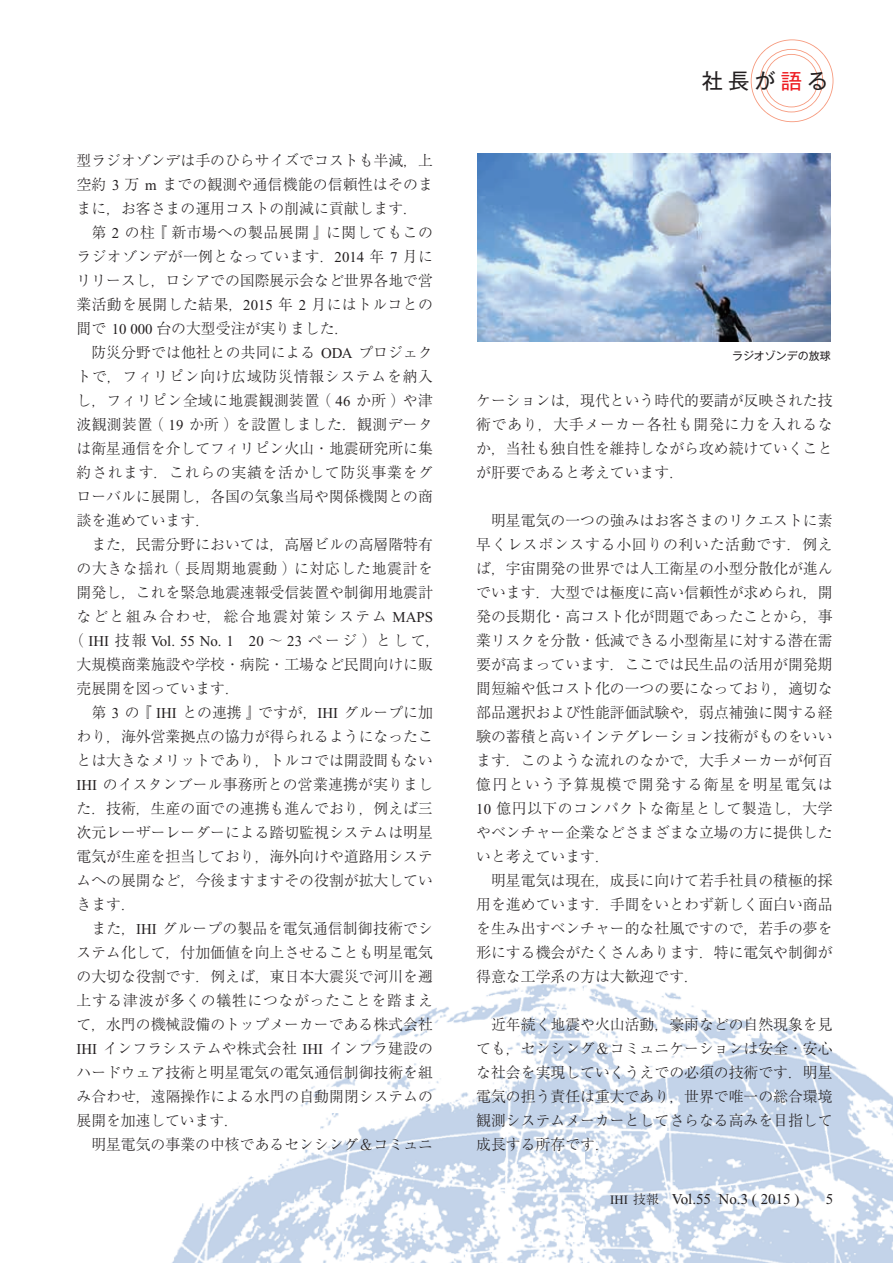
<style>
.page{position:relative;width:893px;height:1263px;background:#fff}
.page>*{position:absolute;margin:0;border:0;box-sizing:border-box;transform-origin:0 0}
.t1{font:21.3px "Gothic MB101 Pro";letter-spacing:.24em;color:#231f20}
.t2{font:300 15px/24px "Ryumin Pro";color:#231f20;text-align:justify}
.t3{font:300 15px "Ryumin Pro";letter-spacing:.025em;color:#231f20}
.t4{font:15px "Times New Roman";color:#231f20}
.t5{font:300 15px "Ryumin Pro";letter-spacing:.05em;color:#231f20}
.t6{font:300 15px "Ryumin Pro";letter-spacing:.04em;color:#231f20}
.t7{font:300 15px "Ryumin Pro";letter-spacing:.11em;color:#231f20}
.t8{font:300 15px "Ryumin Pro";letter-spacing:.035em;color:#231f20}
.t9{font:10.95px "Gothic MB101 Pro";color:#231f20}
.s1{font-family:"Times New Roman";font-weight:400}
.s2{font-family:"Ryumin Pro";font-weight:300}
.s3{color:#ee1d23}
.s4{font-size:12.75px}
.s5{font-family:"Ryumin Pro";font-weight:300;font-size:12.75px}
</style>
<div class="page">
<img style="left:172px;top:984px;width:721px;height:279px">
<svg style="left:751px;top:39px;width:82px;height:83px"></svg>
<img style="left:478px;top:153px;width:353px;height:189px">
<p class="t2" style="left:77px;top:147px;width:358px">型ラジオゾンデは手のひらサイズでコストも半減，上</p>
<p class="t2" style="left:77px;top:171px;width:358px">空約 <span class="s1">3</span> 万 <span class="s1">m</span> までの観測や通信機能の信頼性はそのま</p>
<p class="t2" style="left:77px;top:195px;width:343px">まに，お客さまの運用コストの削減に貢献します．</p>
<p class="t8" style="left:91px;top:221px;width:343px">第 <span class="s1">2</span> の柱『新市場への製品展開』に関してもこの</p>
<p class="t3" style="left:77px;top:245px;width:358px">ラジオゾンデが一例となっています．<span class="s1">2014</span> 年 <span class="s1">7</span> 月に</p>
<p class="t2" style="left:77px;top:267px;width:358px">リリースし，ロシアでの国際展示会など世界各地で営</p>
<p class="t3" style="left:77px;top:293px;width:358px">業活動を展開した結果，<span class="s1">2015</span> 年 <span class="s1">2</span> 月にはトルコとの</p>
<p class="t2" style="left:77px;top:315px;width:274px">間で <span class="s1">10 000</span> 台の大型受注が実りました．</p>
<p class="t2" style="left:91px;top:339px;width:343px">防災分野では他社との共同による <span class="s1">ODA</span> プロジェク</p>
<p class="t5" style="left:77px;top:365px;width:358px">トで，フィリピン向け広域防災情報システムを納入</p>
<p class="t3" style="left:77px;top:389px;width:358px">し，フィリピン全域に地震観測装置（ <span class="s1">46</span> か所）や津</p>
<p class="t3" style="left:77px;top:413px;width:358px">波観測装置（ <span class="s1">19</span> か所）を設置しました．観測データ</p>
<p class="t2" style="left:77px;top:435px;width:358px">は衛星通信を介してフィリピン火山・地震研究所に集</p>
<p class="t5" style="left:77px;top:461px;width:358px">約されます．これらの実績を活かして防災事業をグ</p>
<p class="t2" style="left:77px;top:483px;width:358px">ローバルに展開し，各国の気象当局や関係機関との商</p>
<p class="t2" style="left:77px;top:507px;width:135px">談を進めています．</p>
<p class="t2" style="left:91px;top:531px;width:343px">また，民需分野においては，高層ビルの高層階特有</p>
<p class="t6" style="left:77px;top:557px;width:358px">の大きな揺れ（長周期地震動）に対応した地震計を</p>
<p class="t2" style="left:77px;top:579px;width:358px">開発し，これを緊急地震速報受信装置や制御用地震計</p>
<p class="t7" style="left:77px;top:605px;width:358px">などと組み合わせ，総合地震対策システム <span class="s1">MAPS</span></p>
<p class="t4" style="left:69px;top:633px;width:373px"><span class="s2">（</span> IHI <span class="s2">技報</span> Vol. 55 No. 1 20 <span class="s2">～</span> 23 <span class="s2">ページ）として，</span></p>
<p class="t2" style="left:77px;top:651px;width:358px">大規模商業施設や学校・病院・工場など民間向けに販売展開を図っています．</p>
<p class="t2" style="left:77px;top:699px;width:358px;text-indent:15px">第 <span class="s1">3</span> の『 <span class="s1">IHI</span> との連携』ですが，<span class="s1">IHI</span> グループに加わり，海外営業拠点の協力が得られるようになったことは大きなメリットであり，トルコでは開設間もない<span class="s1">IHI</span> のイスタンブール事務所との営業連携が実りました．技術，生産の面での連携も進んでおり，例えば三次元レーザーレーダーによる踏切監視システムは明星電気が生産を担当しており，海外向けや道路用システムへの展開など，今後ますますその役割が拡大していきます．</p>
<p class="t2" style="left:76px;top:915px;width:358px;text-indent:15px">また，<span class="s1">IHI</span> グループの製品を電気通信制御技術でシステム化して，付加価値を向上させることも明星電気の大切な役割です．例えば，東日本大震災で河川を遡上する津波が多くの犠牲につながったことを踏まえて，水門の機械設備のトップメーカーである株式会社<span class="s1">IHI</span> インフラシステムや株式会社 <span class="s1">IHI</span> インフラ建設のハードウェア技術と明星電気の電気通信制御技術を組み合わせ，遠隔操作による水門の自動開閉システムの展開を加速しています．</p>
<p class="t2" style="left:91px;top:1131px;width:343px">明星電気の事業の中核であるセンシング＆コミュニ</p>
<h1 class="t1" style="left:702px;top:63px;width:128px">社長が<span class="s3">語</span>る</h1>
<p class="t9" style="left:732px;top:347px;width:100px">ラジオゾンデの放球</p>
<p class="t2" style="left:476px;top:387px;width:358px">ケーションは，現代という時代的要請が反映された技術であり，大手メーカー各社も開発に力を入れるなか，当社も独自性を維持しながら攻め続けていくことが肝要であると考えています．</p>
<p class="t2" style="left:476px;top:507px;width:358px;text-indent:15px">明星電気の一つの強みはお客さまのリクエストに素早くレスポンスする小回りの利いた活動です．例えば，宇宙開発の世界では人工衛星の小型分散化が進んでいます．大型では極度に高い信頼性が求められ，開発の長期化・高コスト化が問題であったことから，事業リスクを分散・低減できる小型衛星に対する潜在需要が高まっています．ここでは民生品の活用が開発期間短縮や低コスト化の一つの要になっており，適切な部品選択および性能評価試験や，弱点補強に関する経験の蓄積と高いインテグレーション技術がものをいいます．このような流れのなかで，大手メーカーが何百億円という予算規模で開発する衛星を明星電気は<span class="s1">10</span> 億円以下のコンパクトな衛星として製造し，大学やベンチャー企業などさまざまな立場の方に提供したいと考えています．</p>
<p class="t2" style="left:476px;top:867px;width:358px;text-indent:15px">明星電気は現在，成長に向けて若手社員の積極的採用を進めています．手間をいとわず新しく面白い商品を生み出すベンチャー的な社風ですので，若手の夢を形にする機会がたくさんあります．特に電気や制御が得意な工学系の方は大歓迎です．</p>
<p class="t2" style="left:476px;top:1011px;width:358px;text-indent:15px">近年続く地震や火山活動，豪雨などの自然現象を見ても，センシング＆コミュニケーションは安全・安心な社会を実現していくうえでの必須の技術です．明星電気の担う責任は重大であり，世界で唯一の総合環境観測システムメーカーとしてさらなる高みを目指して成長する所存です．</p>
<p class="t4" style="left:610px;top:1191px;width:191px"><span class="s4">IHI</span> <span class="s5">技報　</span>Vol.55 No.3 ( 2015 )</p>
<p class="t4" style="left:826px;top:1191px;width:9px">5</p>
</div>
